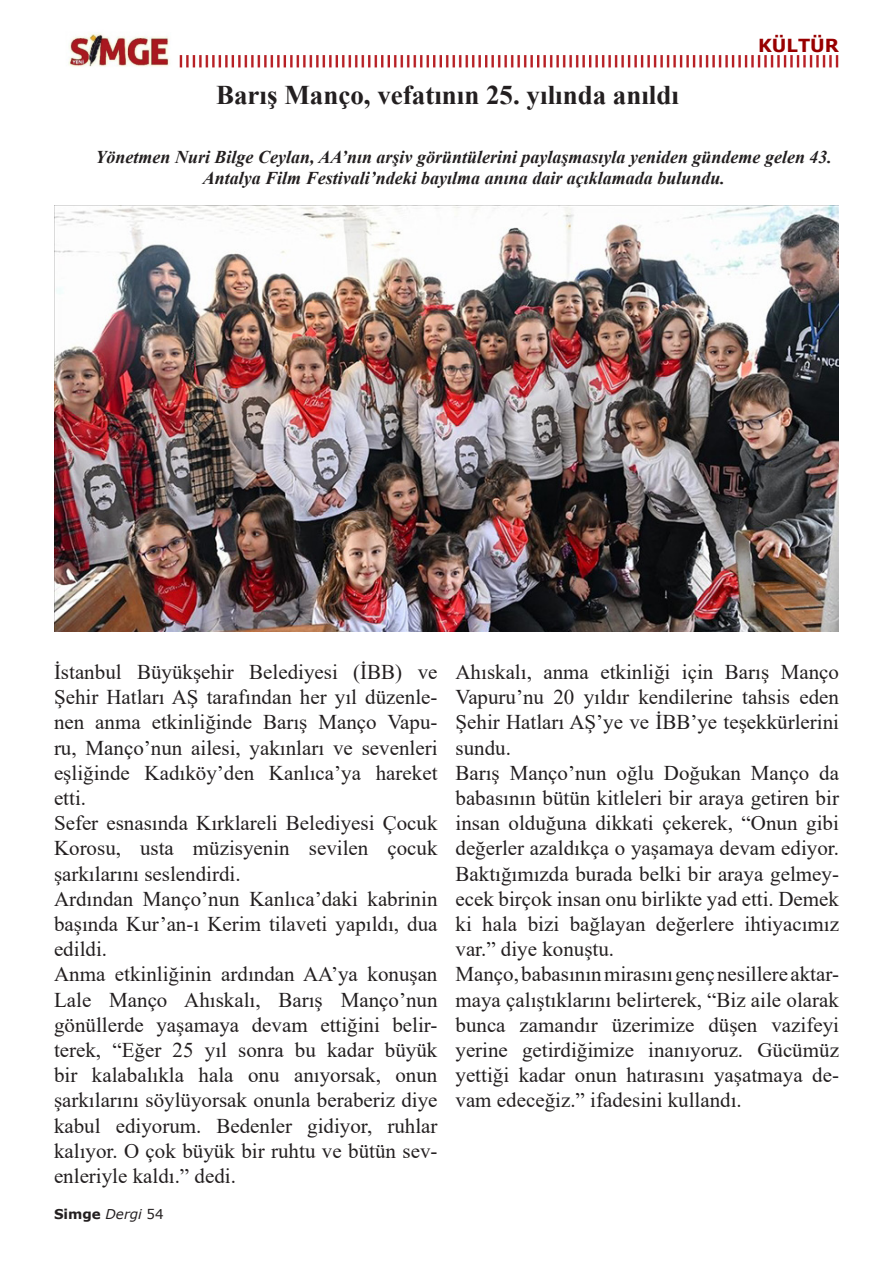
<style>
.page{position:relative;width:893px;height:1263px;background:#fff}
.page>*{position:absolute;margin:0;border:0;box-sizing:border-box;transform-origin:0 0}
.t1{font:700 27px "Times New Roman";color:#231f20}
.t2{font:21px/25.2px "Times New Roman";color:#231f20;text-align:justify}
.t3{font:italic 700 18px/21.6px "Times New Roman";color:#231f20;text-align:center}
.t4{font:700 18px "Verdana";color:#980000}
.t5{font:700 13.5px "Verdana";color:#231f20}
.s1{font-weight:400;font-style:italic}
.s2{font-weight:400}
</style>
<div class="page">
<img style="left:68px;top:33px;width:771px;height:35px">
<img style="left:55px;top:206px;width:784px;height:425px">
<p class="t1" style="left:216px;top:76px;width:464px">Barış Manço, vefatının 25. yılında anıldı</p>
<p class="t4" style="left:758px;top:33px;width:82px">KÜLTÜR</p>
<p class="t3" style="left:95px;top:145px;width:738px">Yönetmen Nuri Bilge Ceylan, AA’nın arşiv görüntülerini paylaşmasıyla yeniden gündeme gelen 43.<br>Antalya Film Festivali’ndeki bayılma anına dair açıklamada bulundu.</p>
<p class="t2" style="left:54px;top:659px;width:385px">İstanbul Büyükşehir Belediyesi (İBB) ve Şehir Hatları AŞ tarafından her yıl düzenle&shy;nen anma etkinliğinde Barış Manço Vapu&shy;ru, Manço’nun ailesi, yakınları ve sevenleri eşliğinde Kadıköy’den Kanlıca’ya hareket etti.</p>
<p class="t2" style="left:54px;top:810px;width:385px">Sefer esnasında Kırklareli Belediyesi Çocuk Korosu, usta müzisyenin sevilen çocuk şarkılarını seslendirdi.</p>
<p class="t2" style="left:54px;top:885px;width:385px">Ardından Manço’nun Kanlıca’daki kabrinin başında Kur’an-ı Kerim tilaveti yapıldı, dua edildi.</p>
<p class="t2" style="left:54px;top:961px;width:385px">Anma etkinliğinin ardından AA’ya konuşan Lale Manço Ahıskalı, Barış Manço’nun gönüllerde yaşamaya devam ettiğini belir&shy;terek, “Eğer 25 yıl sonra bu kadar büyük bir kalabalıkla hala onu anıyorsak, onun şarkılarını söylüyorsak onunla beraberiz diye kabul ediyorum. Bedenler gidiyor, ruhlar kalıyor. O çok büyük bir ruhtu ve bütün sev&shy;enleriyle kaldı.” dedi.</p>
<p class="t5" style="left:54px;top:1205px;width:111px">Simge <span class="s1">Dergi</span> <span class="s2">54</span></p>
<p class="t2" style="left:455px;top:659px;width:385px">Ahıskalı, anma etkinliği için Barış Manço Vapuru’nu 20 yıldır kendilerine tahsis eden Şehir Hatları AŞ’ye ve İBB’ye teşekkürlerini sundu.</p>
<p class="t2" style="left:455px;top:759px;width:385px">Barış Manço’nun oğlu Doğukan Manço da babasının bütün kitleleri bir araya getiren bir insan olduğuna dikkati çekerek, “Onun gibi değerler azaldıkça o yaşamaya devam ediyor.<br>Baktığımızda burada belki bir araya gelmey&shy;ecek birçok insan onu birlikte yad etti. Demek ki hala bizi bağlayan değerlere ihtiyacımız var.” diye konuştu.</p>
<p class="t2" style="left:455px;top:961px;width:385px">Manço, babasının mirasını genç nesillere aktar&shy;maya çalıştıklarını belirterek, “Biz aile olarak bunca zamandır üzerimize düşen vazifeyi yerine getirdiğimize inanıyoruz. Gücümüz yettiği kadar onun hatırasını yaşatmaya de&shy;vam edeceğiz.” ifadesini kullandı.</p>
</div>
